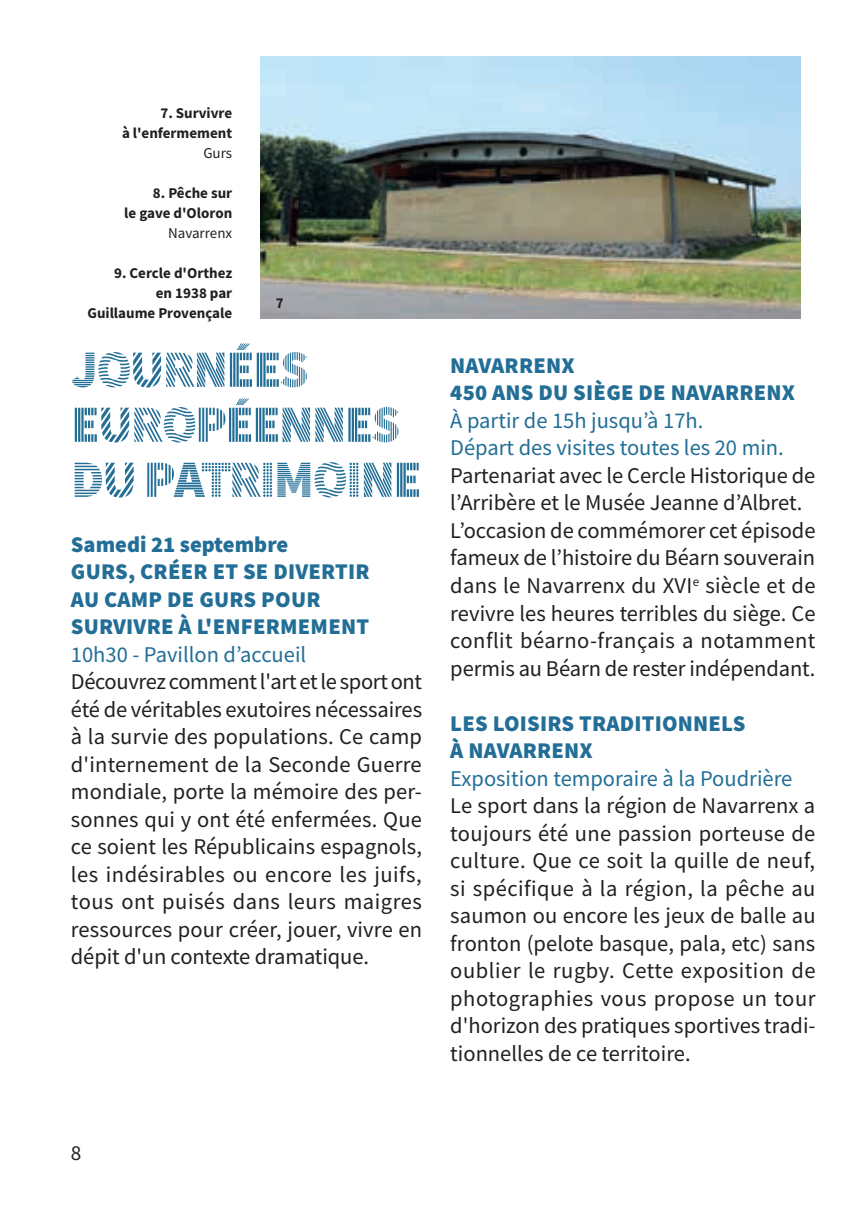
<style>
.page{position:relative;width:851px;height:1205px;background:#fff}
.page>*{position:absolute;margin:0;border:0;box-sizing:border-box;transform-origin:0 0}
.t1{font:900 52.5px/55px "Source Sans Pro DISPLAYV2";letter-spacing:-.04em;color:#226e96}
.t2{font:22.5px/27.5px "Source Sans Pro";color:#231f20;text-align:justify}
.t3{font:900 22.5px/27.5px "Source Sans Pro";letter-spacing:.01em;color:#226e96}
.t4{font:22.5px/27.5px "Source Sans Pro";color:#226e96}
.t5{font:21.25px "Source Sans Pro";color:#231f20}
.t6{font:700 15px/20px "Source Sans Pro";color:#231f20;text-align:right}
.t7{font:15px "Source Sans Pro";color:#231f20}
</style>
<div class="page">
<img style="left:260px;top:57px;width:540px;height:261px">
<p class="t6" style="left:122px;top:103px;width:112px">7. Survivre<br>à l'enfermement</p>
<p class="t7" style="left:203px;top:144px;width:30px">Gurs</p>
<p class="t6" style="left:124px;top:183px;width:109px">8. Pêche sur<br>le gave d'Oloron</p>
<p class="t7" style="left:168px;top:224px;width:66px">Navarrenx</p>
<p class="t6" style="left:87px;top:263px;width:146px">9. Cercle d'Orthez<br>en 1938 par<br>Guillaume Provençale</p>
<p class="t6" style="left:276px;top:293px;width:9px">7</p>
<h1 class="t1" style="left:71px;top:343px;width:352px">JOURNÉES<br>EUROPÉENNES<br>DU PATRIMOINE</h1>
<p class="t3" style="left:71px;top:530px;width:300px">Samedi 21 septembre<br>GURS, CRÉER ET SE DIVERTIR<br>AU CAMP DE GURS POUR<br>SURVIVRE À L'ENFERMEMENT</p>
<p class="t4" style="left:71px;top:640px;width:237px">10h30 - Pavillon d’accueil</p>
<p class="t2" style="left:71px;top:668px;width:353px">Découvrez comment l'art et le sport ont été de véritables exutoires nécessaires à la survie des populations. Ce camp d'internement de la Seconde Guerre mondiale, porte la mémoire des per&shy;sonnes qui y ont été enfermées. Que ce soient les Républicains espagnols, les indésirables ou encore les juifs, tous ont puisés dans leurs maigres ressources pour créer, jouer, vivre en dépit d'un contexte dramatique.</p>
<p class="t3" style="left:450px;top:351px;width:346px">NAVARRENX<br>450 ANS DU SIÈGE DE NAVARRENX</p>
<p class="t4" style="left:450px;top:407px;width:335px">À partir de 15h jusqu’à 17h.<br>Départ des visites toutes les 20 min.</p>
<p class="t2" style="left:450px;top:461px;width:367px;text-align:left">Partenariat avec le Cercle Historique de l’Arribère et le Musée Jeanne d’Albret.<br>L’occasion de commémorer cet épisode fameux de l’histoire du Béarn souverain dans le Navarrenx du XVI<sup>e</sup> siècle et de revivre les heures terribles du siège. Ce conflit béarno-français a notamment permis au Béarn de rester indépendant.</p>
<p class="t3" style="left:450px;top:709px;width:296px">LES LOISIRS TRADITIONNELS<br>À NAVARRENX</p>
<p class="t4" style="left:450px;top:764px;width:343px">Exposition temporaire à la Poudrière</p>
<p class="t2" style="left:450px;top:792px;width:367px">Le sport dans la région de Navarrenx a toujours été une passion porteuse de culture. Que ce soit la quille de neuf, si spécifique à la région, la pêche au saumon ou encore les jeux de balle au fronton (pelote basque, pala, etc) sans oublier le rugby. Cette exposition de photographies vous propose un tour d'horizon des pratiques sportives tradi&shy;tionnelles de ce territoire.</p>
<p class="t5" style="left:71px;top:1139px;width:12px">8</p>
</div>
